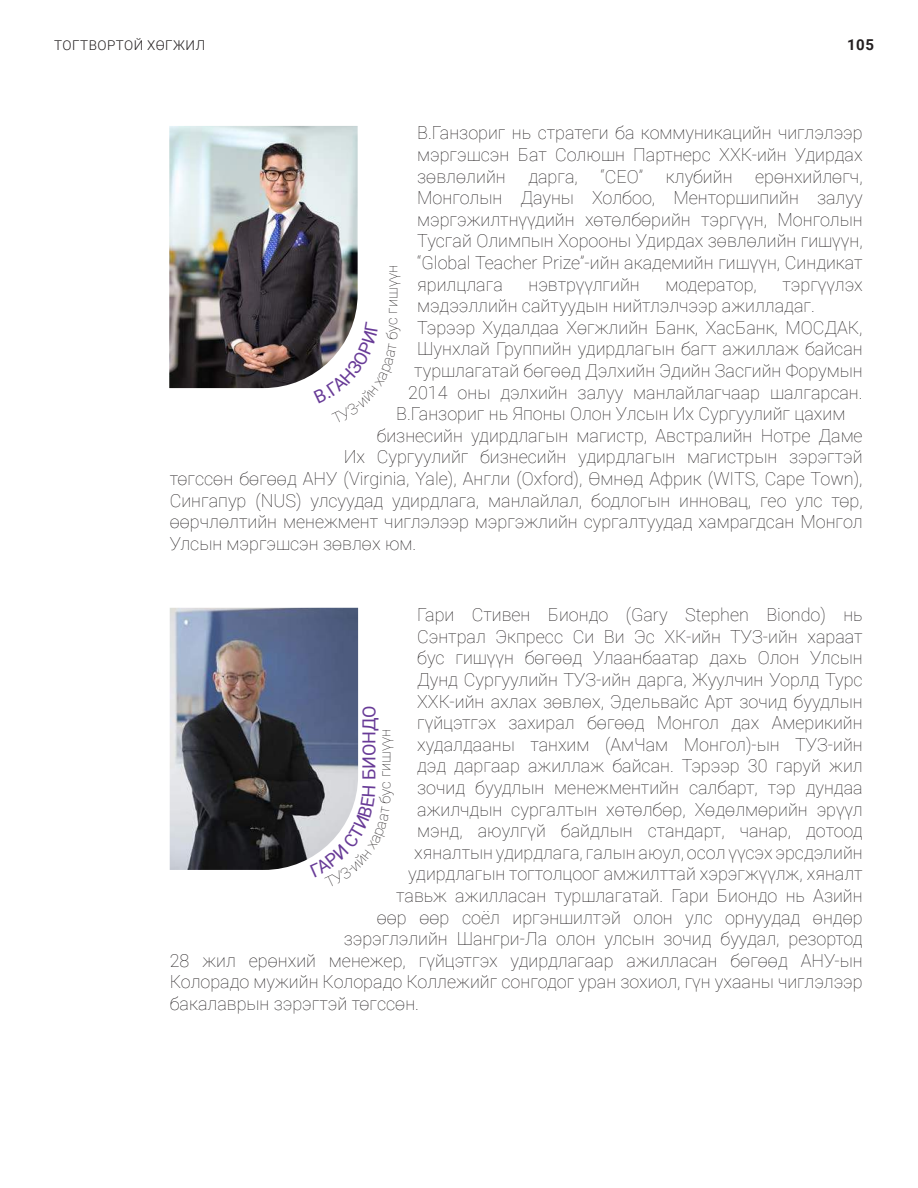
<style>
.page{position:relative;width:918px;height:1188px;background:#fff}
.page>*{position:absolute;margin:0;border:0;box-sizing:border-box;transform-origin:0 0}
.t1{font:100 18px/21.6px "Roboto";color:#231f20;text-align:justify}
.t2{font:18px "Roboto";letter-spacing:-.005em;color:#683b97}
.t3{font:100 15px "Roboto";letter-spacing:-.005em;color:#231f20}
.t4{font:700 15px "Roboto";color:#231f20}
.t5{font:300 13.5px "Roboto";letter-spacing:.035em;color:#231f20}
</style>
<div class="page">
<img style="left:169px;top:126px;width:189px;height:262px">
<img style="left:170px;top:608px;width:188px;height:262px">
<svg style="left:314px;top:322px;width:44px;height:66px"></svg>
<svg style="left:310px;top:786px;width:48px;height:84px"></svg>
<p class="t5" style="left:54px;top:36px;width:152px">ТОГТВОРТОЙ ХӨГЖИЛ</p>
<p class="t4" style="left:847px;top:34px;width:28px">105</p>
<p class="t1" style="left:417px;top:122px;width:447px">В.Ганзориг нь стратеги ба коммуникацийн чиглэлээр мэргэшсэн Бат Солюшн Партнерс ХХК-ийн Удирдах зөвлөлийн</p>
<p class="t1" style="left:528px;top:165px;width:51px">дарга,</p>
<p class="t1" style="left:601px;top:165px;width:44px">“CEO”</p>
<p class="t1" style="left:666px;top:165px;width:68px">клубийн</p>
<p class="t1" style="left:417px;top:165px;width:447px;text-indent:338px">ерөнхийлөгч, Монголын Дауны Холбоо, Менторшипийн залуу мэргэжилтнүүдийн хөтөлбөрийн тэргүүн, Монголын Тусгай Олимпын Хорооны Удирдах зөвлөлийн гишүүн, “Global Teacher Prize”-ийн академийн гишүүн, Синдикат ярилцлага</p>
<p class="t3" style="left:382px;top:332px;width:69px;rotate:-90deg">ус гишүүн</p>
<p class="t1" style="left:529px;top:273px;width:113px">нэвтрүүлгийн</p>
<p class="t1" style="left:665px;top:273px;width:93px">модератор,</p>
<p class="t1" style="left:782px;top:273px;width:82px">тэргүүлэх</p>
<p class="t1" style="left:417px;top:294px;width:399px">мэдээллийн сайтуудын нийтлэлчээр ажилладаг.</p>
<p class="t1" style="left:417px;top:316px;width:447px">Тэрээр Худалдаа Хөгжлийн Банк, ХасБанк, МОСДАК,</p>
<p class="t1" style="left:417px;top:338px;width:447px">Шунхлай Группийн удирдлагын багт ажиллаж байсан</p>
<p class="t1" style="left:414px;top:359px;width:450px">туршлагатай бөгөөд Дэлхийн Эдийн Засгийн Форумын</p>
<p class="t1" style="left:408px;top:381px;width:456px">2014 оны дэлхийн залуу манлайлагчаар шалгарсан.</p>
<p class="t1" style="left:396px;top:402px;width:451px">В.Ганзориг нь Японы Олон Улсын Их Сургуулийг цахим</p>
<p class="t1" style="left:377px;top:424px;width:488px">бизнесийн удирдлагын магистр, Австралийн Нотре Даме</p>
<p class="t1" style="left:344px;top:446px;width:520px">Их Сургуулийг бизнесийн удирдлагын магистрын зэрэгтэй</p>
<p class="t1" style="left:170px;top:467px;width:694px">төгссөн бөгөөд АНУ (Virginia, Yale), Англи (Oxford), Өмнөд Африк (WITS, Cape Town),</p>
<p class="t1" style="left:170px;top:489px;width:694px">Сингапур (NUS) улсуудад удирдлага, манлайлал, бодлогын инновац, гео улс төр,</p>
<p class="t1" style="left:170px;top:510px;width:695px">өөрчлөлтийн менежмент чиглэлээр мэргэжлийн сургалтуудад хамрагдсан Монгол</p>
<p class="t1" style="left:170px;top:532px;width:248px">Улсын мэргэшсэн зөвлөх юм.</p>
<p class="t1" style="left:417px;top:603px;width:447px">Гари Стивен Биондо (Gary Stephen Biondo) нь</p>
<p class="t1" style="left:417px;top:625px;width:447px">Сэнтрал Экпресс Си Ви Эс ХК-ийн ТУЗ-ийн хараат</p>
<p class="t1" style="left:417px;top:647px;width:447px">бус гишүүн бөгөөд Улаанбаатар дахь Олон Улсын</p>
<p class="t1" style="left:417px;top:668px;width:447px">Дунд Сургуулийн ТУЗ-ийн дарга, Жуулчин Уорлд Турс</p>
<p class="t1" style="left:417px;top:690px;width:447px">ХХК-ийн ахлах зөвлөх, Эдельвайс Арт зочид буудлын</p>
<p class="t1" style="left:417px;top:711px;width:447px">гүйцэтгэх захирал бөгөөд Монгол дах Америкийн</p>
<p class="t1" style="left:417px;top:733px;width:447px">худалдааны танхим (АмЧам Монгол)-ын ТУЗ-ийн</p>
<p class="t1" style="left:417px;top:755px;width:447px">дэд даргаар ажиллаж байсан. Тэрээр 30 гаруй жил</p>
<p class="t1" style="left:417px;top:776px;width:447px">зочид буудлын менежментийн салбарт, тэр дундаа</p>
<p class="t1" style="left:417px;top:798px;width:447px">ажилчдын сургалтын хөтөлбөр, Хөдөлмөрийн эрүүл</p>
<p class="t1" style="left:417px;top:819px;width:447px">мэнд, аюулгүй байдлын стандарт, чанар, дотоод</p>
<p class="t1" style="left:414px;top:841px;width:450px">хяналтын удирдлага, галын аюул, осол үүсэх эрсдэлийн</p>
<p class="t1" style="left:408px;top:863px;width:456px">удирдлагын тогтолцоог амжилттай хэрэгжүүлж, хяналт</p>
<p class="t1" style="left:396px;top:884px;width:468px">тавьж ажилласан туршлагатай. Гари Биондо нь Азийн</p>
<p class="t1" style="left:377px;top:906px;width:487px">өөр өөр соёл иргэншилтэй олон улс орнуудад өндөр</p>
<p class="t1" style="left:344px;top:927px;width:520px">зэрэглэлийн Шангри-Ла олон улсын зочид буудал, резортод</p>
<p class="t1" style="left:170px;top:949px;width:694px">28 жил ерөнхий менежер, гүйцэтгэх удирдлагаар ажилласан бөгөөд АНУ-ын</p>
<p class="t1" style="left:170px;top:971px;width:695px">Колорадо мужийн Колорадо Коллежийг сонгодог уран зохиол, гүн ухааны чиглэлээр</p>
<p class="t1" style="left:170px;top:992px;width:251px">бакалаврын зэрэгтэй төгссөн.</p>
<p class="t2" style="left:356px;top:780px;width:77px;rotate:-90deg">БИОНДО</p>
<p class="t3" style="left:375px;top:796px;width:69px;rotate:-90deg">ус гишүүн</p>
</div>
